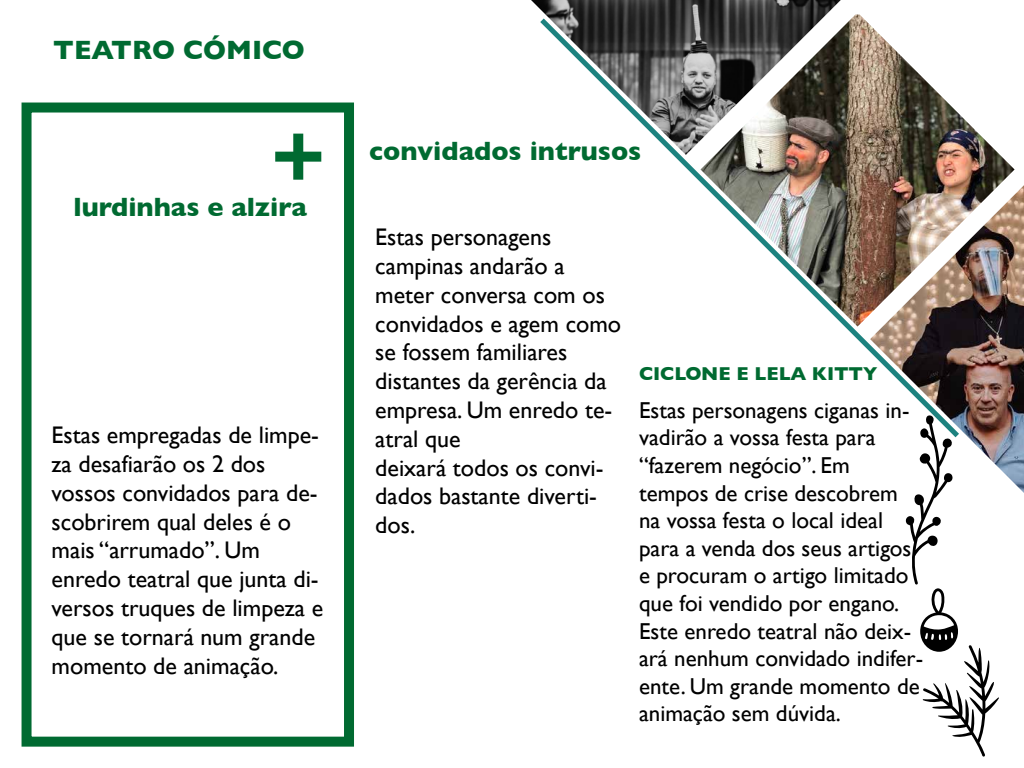
<style>
.page{position:relative;width:1024px;height:768px;background:#fff}
.page>*{position:absolute;margin:0;border:0;box-sizing:border-box;transform-origin:0 0}
.t1{font:700 27px "Gill Sans";color:#006a31}
.t2{font:24px/28.8px "Gill Sans";color:#000}
.t3{font:23px/27.6px "Gill Sans";color:#000}
.t4{font:700 19px "Gill Sans";color:#006a31}
</style>
<div class="page">
<div style="left:275px;top:152px;width:46px;height:10px;background:#006a31"></div>
<div style="left:293px;top:134px;width:10px;height:46px;background:#006a31"></div>
<div style="left:22px;top:103px;width:332px;height:644px;border:10px solid #006a31"></div>
<img style="left:964px;top:119px;width:51px;height:66px">
<img style="left:531px;top:0;width:310px;height:13px">
<img style="left:964px;top:185px;width:60px;height:308px">
<img style="left:540px;top:13px;width:424px;height:402px">
<svg style="left:906px;top:415px;width:93px;height:342px"></svg>
<p class="t1" style="left:53px;top:29px;width:253px">TEATRO CÓMICO</p>
<p class="t1" style="left:74px;top:186px;width:235px">lurdinhas e alzira</p>
<p class="t2" style="left:52px;top:420px;width:273px">Estas empregadas de limpe&shy;za desafiarão os 2 dos vossos convidados para de&shy;scobrirem qual deles é o mais “arrumado”. Um enredo teatral que junta di&shy;versos truques de limpeza e que se tornará num grande momento de animação.</p>
<p class="t1" style="left:369px;top:130px;width:274px">convidados intrusos</p>
<p class="t2" style="left:375px;top:223px;width:247px">Estas personagens campinas andarão a meter conversa com os convidados e agem como se fossem familiares distantes da gerência da empresa. Um enredo te&shy;atral que<br>deixará todos os convi&shy;dados bastante diverti&shy;dos.</p>
<p class="t4" style="left:639px;top:359px;width:240px">CICLONE E LELA KITTY</p>
<p class="t3" style="left:639px;top:396px;width:286px">Estas personagens ciganas in&shy;vadirão a vossa festa para “fazerem negócio”. Em tempos de crise descobrem na vossa festa o local ideal para a venda dos seus artigos e procuram o artigo limitado que foi vendido por engano.<br>Este enredo teatral não deix&shy;ará nenhum convidado indifer&shy;ente. Um grande momento de animação sem dúvida.</p>
</div>
